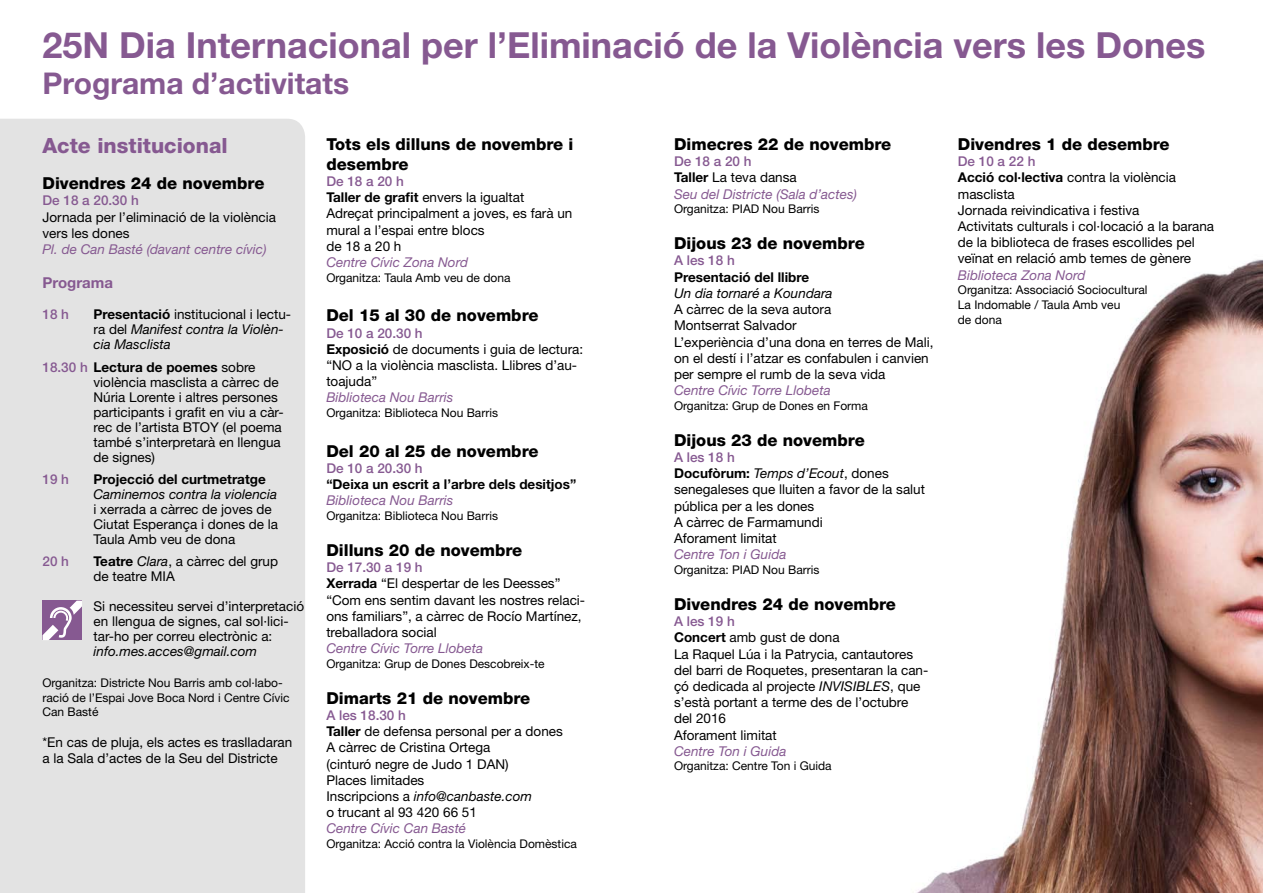
<style>
.page{position:relative;width:1263px;height:893px;background:#fff}
.page>*{position:absolute;margin:0;border:0;box-sizing:border-box;transform-origin:0 0}
.t1{font:700 36px "Helvetica Neue LT Std";color:#865991}
.t2{font:700 30px "Helvetica Neue LT Std";color:#865991}
.t3{font:800 21px "Helvetica Neue LT Std";color:#865991}
.t4{font:800 16.5px/19.8px "Helvetica Neue LT Std";color:#000}
.t5{font:700 15px "Helvetica Neue LT Std";color:#865991}
.t6{font:13.5px/16.2px "Helvetica Neue LT Std";color:#000}
.t7{font:italic 13.5px/16.2px "Helvetica Neue LT Std";color:#865991}
.t8{font:italic 13.5px/15px "Helvetica Neue LT Std";color:#000}
.t9{font:700 13.5px "Helvetica Neue LT Std";color:#000}
.t10{font:500 13.5px "Helvetica Neue LT Std";color:#865991}
.t11{font:12px/14.7px "Helvetica Neue LT Std";color:#000}
.s1{font-weight:700;font-style:normal}
.s2{font-style:normal}
.s3{font-weight:500;color:#865991}
.s4{font-weight:700}
.s5{font-style:italic}
.s6{font-weight:500;font-style:normal}
.s7{font-weight:700;font-style:normal;color:#000}
.s8{font-style:normal;color:#000}
</style>
<div class="page">
<div style="left:0;top:119px;width:305px;height:774px;background:#e3e3e3"></div>
<img style="left:917px;top:259px;width:346px;height:634px">
<svg style="left:43px;top:601px;width:39px;height:39px"></svg>
<h1 class="t1" style="left:43px;top:23px;width:1164px">25N Dia Internacional per l’Eliminació de la Violència vers les Dones</h1>
<h2 class="t2" style="left:43px;top:65px;width:308px">Programa d’activitats</h2>
<h3 class="t3" style="left:43px;top:133px;width:187px">Acte institucional</h3>
<p class="t4" style="left:43px;top:173px;width:223px">Divendres 24 de novembre</p>
<p class="t10" style="left:43px;top:193px;width:98px">De 18 a 20.30 h</p>
<p class="t6" style="left:43px;top:209px;width:235px">Jornada per l’eliminació de la violència vers les dones</p>
<p class="t7" style="left:43px;top:241px;width:226px">Pl. de Can Basté (davant centre cívic)</p>
<p class="t5" style="left:43px;top:274px;width:72px">Programa</p>
<p class="t10" style="left:43px;top:307px;width:28px">18 h</p>
<p class="t8" style="left:94px;top:307px;width:199px"><span class="s1">Presentació</span> <span class="s2">institucional i lectu&shy;ra del</span> Manifest contra la Violèn&shy;cia Masclista</p>
<p class="t6" style="left:94px;top:359px;width:192px;line-height:15px;text-indent:-51px"><span class="s3">18.30 h</span> <span class="s4">Lectura de poemes</span> sobre violència masclista a càrrec de<br>Núria Lorente i altres persones participants i grafit en viu a càr&shy;rec de l’artista BTOY (el poema també s’interpretarà en llengua de signes)</p>
<p class="t10" style="left:43px;top:471px;width:28px">19 h</p>
<p class="t9" style="left:94px;top:471px;width:174px">Projecció del curtmetratge</p>
<p class="t8" style="left:94px;top:486px;width:185px">Caminemos contra la violencia</p>
<p class="t6" style="left:94px;top:501px;width:186px;line-height:15px">i xerrada a càrrec de joves de<br>Ciutat Esperança i dones de la<br>Taula Amb veu de dona</p>
<p class="t10" style="left:43px;top:553px;width:28px">20 h</p>
<p class="t6" style="left:94px;top:553px;width:186px;line-height:15px"><span class="s4">Teatre</span> <span class="s5">Clara</span>, a càrrec del grup de teatre MIA</p>
<p class="t6" style="left:94px;top:598px;width:212px;line-height:15px">Si necessiteu servei d’interpretació en llengua de signes, cal sol·lici&shy;tar-ho per correu electrònic a:</p>
<p class="t8" style="left:94px;top:643px;width:165px">info.mes.acces@gmail.com</p>
<p class="t11" style="left:43px;top:675px;width:249px">Organitza: Districte Nou Barris amb col·labo&shy;ració de l’Espai Jove Boca Nord i Centre Cívic<br>Can Basté</p>
<p class="t6" style="left:43px;top:734px;width:251px">*En cas de pluja, els actes es traslladaran a la Sala d’actes de la Seu del Districte</p>
<p class="t4" style="left:326px;top:134px;width:248px">Tots els dilluns de novembre i desembre</p>
<p class="t6" style="left:326px;top:173px;width:248px"><span class="s3">De 18 a 20 h<br></span><span class="s4">Taller de grafit</span> envers la igualtat<br>Adreçat principalment a joves, es farà un mural a l’espai entre blocs<br>de 18 a 20 h</p>
<p class="t7" style="left:326px;top:254px;width:143px">Centre Cívic Zona Nord</p>
<p class="t11" style="left:326px;top:270px;width:186px">Organitza: Taula Amb veu de dona</p>
<p class="t4" style="left:326px;top:305px;width:214px">Del 15 al 30 de novembre</p>
<p class="t6" style="left:326px;top:324px;width:258px"><span class="s3">De 10 a 20.30 h<br></span><span class="s4">Exposició</span> de documents i guia de lectura: “NO a la violència masclista. Llibres d’au&shy;toajuda”</p>
<p class="t7" style="left:326px;top:389px;width:128px">Biblioteca Nou Barris</p>
<p class="t11" style="left:326px;top:405px;width:173px">Organitza: Biblioteca Nou Barris</p>
<p class="t4" style="left:326px;top:441px;width:214px">Del 20 al 25 de novembre</p>
<p class="t10" style="left:326px;top:460px;width:98px">De 10 a 20.30 h</p>
<p class="t9" style="left:326px;top:476px;width:251px">“Deixa un escrit a l’arbre dels desitjos”</p>
<p class="t7" style="left:326px;top:492px;width:128px">Biblioteca Nou Barris</p>
<p class="t11" style="left:326px;top:508px;width:173px">Organitza: Biblioteca Nou Barris</p>
<p class="t4" style="left:326px;top:540px;width:197px">Dilluns 20 de novembre</p>
<p class="t6" style="left:326px;top:559px;width:260px"><span class="s3">De 17.30 a 19 h<br></span><span class="s4">Xerrada</span> “El despertar de les Deesses” “Com ens sentim davant les nostres relaci&shy;ons familiars”, a càrrec de Rocío Martínez, treballadora social</p>
<p class="t7" style="left:326px;top:640px;width:158px">Centre Cívic Torre Llobeta</p>
<p class="t11" style="left:326px;top:656px;width:220px">Organitza: Grup de Dones Descobreix-te</p>
<p class="t4" style="left:326px;top:688px;width:205px">Dimarts 21 de novembre</p>
<p class="t6" style="left:326px;top:707px;width:238px"><span class="s3">A les 18.30 h<br></span><span class="s4">Taller</span> de defensa personal per a dones<br>A càrrec de Cristina Ortega<br>(cinturó negre de Judo 1 DAN)<br>Places limitades<br>Inscripcions a <span class="s5">info@canbaste.com<br></span>o trucant al 93 420 66 51</p>
<p class="t7" style="left:326px;top:820px;width:141px">Centre Cívic Can Basté</p>
<p class="t11" style="left:326px;top:836px;width:252px">Organitza: Acció contra la Violència Domèstica</p>
<p class="t4" style="left:674px;top:134px;width:219px">Dimecres 22 de novembre</p>
<p class="t7" style="left:674px;top:153px;width:185px"><span class="s6">De 18 a 20 h<br></span><span class="s7">Taller</span> <span class="s8">La teva dansa<br></span>Seu del Districte (Sala d’actes)</p>
<p class="t11" style="left:674px;top:201px;width:147px">Organitza: PIAD Nou Barris</p>
<p class="t4" style="left:674px;top:233px;width:192px">Dijous 23 de novembre</p>
<p class="t10" style="left:674px;top:253px;width:62px">A les 18 h</p>
<p class="t9" style="left:674px;top:269px;width:137px">Presentació del llibre</p>
<p class="t8" style="left:674px;top:285px;width:160px">Un dia tornaré a Koundara</p>
<p class="t6" style="left:674px;top:301px;width:261px">A càrrec de la seva autora<br>Montserrat Salvador<br>L’experiència d’una dona en terres de Mali, on el destí i l’atzar es confabulen i canvien per sempre el rumb de la seva vida</p>
<p class="t7" style="left:674px;top:382px;width:158px">Centre Cívic Torre Llobeta</p>
<p class="t11" style="left:674px;top:398px;width:195px">Organitza: Grup de Dones en Forma</p>
<p class="t4" style="left:674px;top:430px;width:192px">Dijous 23 de novembre</p>
<p class="t6" style="left:674px;top:449px;width:253px"><span class="s3">A les 18 h<br></span><span class="s4">Docufòrum:</span> <span class="s5">Temps d’Ecout</span>, dones senegaleses que lluiten a favor de la salut pública per a les dones<br>A càrrec de Farmamundi<br>Aforament limitat</p>
<p class="t7" style="left:674px;top:546px;width:114px">Centre Ton i Guida</p>
<p class="t11" style="left:674px;top:562px;width:147px">Organitza: PIAD Nou Barris</p>
<p class="t4" style="left:674px;top:594px;width:223px">Divendres 24 de novembre</p>
<p class="t6" style="left:674px;top:613px;width:256px"><span class="s3">A les 19 h<br></span><span class="s4">Concert</span> amb gust de dona<br>La Raquel Lúa i la Patrycia, cantautores del barri de Roquetes, presentaran la can&shy;çó dedicada al projecte <span class="s5">INVISIBLES</span>, que s’està portant a terme des de l’octubre del 2016<br>Aforament limitat</p>
<p class="t7" style="left:674px;top:743px;width:114px">Centre Ton i Guida</p>
<p class="t11" style="left:674px;top:759px;width:159px">Organitza: Centre Ton i Guida</p>
<p class="t4" style="left:958px;top:134px;width:213px">Divendres 1 de desembre</p>
<p class="t6" style="left:958px;top:153px;width:258px"><span class="s3">De 10 a 22 h<br></span><span class="s4">Acció col·lectiva</span> contra la violència masclista<br>Jornada reivindicativa i festiva<br>Activitats culturals i col·locació a la barana de la biblioteca de frases escollides pel veïnat en relació amb temes de gènere</p>
<p class="t7" style="left:958px;top:266px;width:129px">Biblioteca Zona Nord</p>
<p class="t11" style="left:958px;top:282px;width:191px">Organitza: Associació Sociocultural<br>La Indomable / Taula Amb veu<br>de dona</p>
</div>
